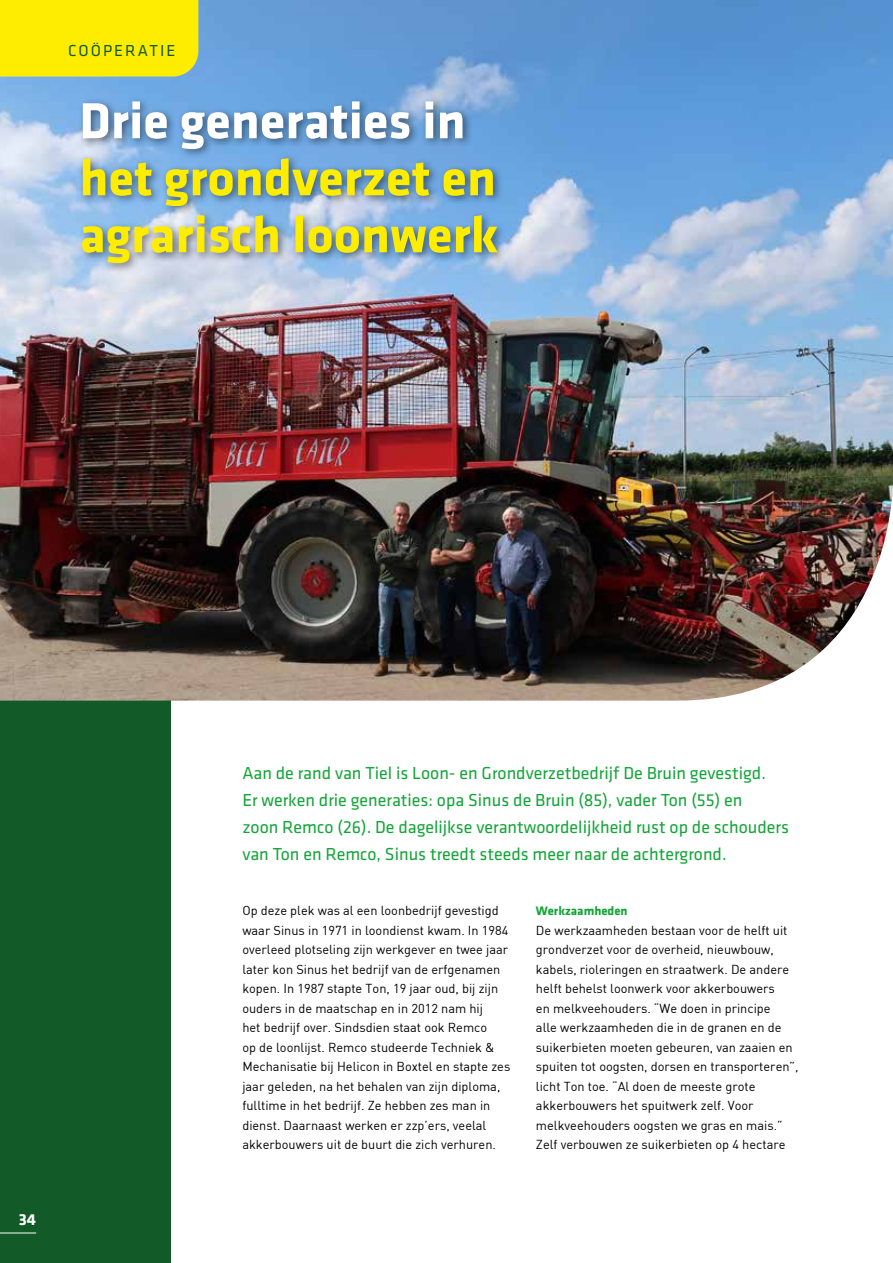
<style>
.page{position:relative;width:893px;height:1263px;background:#fff}
.page>*{position:absolute;margin:0;border:0;box-sizing:border-box;transform-origin:0 0}
.t1{font:700 52.5px/57px "Klavika Basic";color:#ffed00}
.t2{font:700 52.5px "Klavika Basic";color:#fff}
.t3{font:18px/27px "Klavika Basic";color:#13a538}
.t4{font:16.5px "Klavika Basic";letter-spacing:.125em;color:#125a28}
.t5{font:700 16.5px "Klavika Basic";color:#fff}
.t6{font:12.75px/19.5px "DIN";color:#000}
.t7{font:700 12.75px "Klavika Basic";color:#13a538}
</style>
<div class="page">
<div style="left:0;top:631px;width:170px;height:632px;background:#125a28"></div>
<img style="left:0;top:0;width:893px;height:701px">
<div style="left:77px;top:97px;width:431px;height:177px;background:#000;opacity:.5"></div>
<hr style="left:0;top:1232px;width:36px;height:1px;background:#fff">
<div style="left:0;top:0;width:198px;height:77px;background:#ffed00"></div>
<p class="t4" style="left:68px;top:40px;width:109px">COÖPERATIE</p>
<h1 class="t2" style="left:79px;top:83px;width:388px">Drie generaties in</h1>
<h1 class="t1" style="left:79px;top:147px;width:420px">het grondverzet en agrarisch loonwerk</h1>
<p class="t5" style="left:19px;top:1207px;width:19px">34</p>
<p class="t3" style="left:242px;top:759px;width:548px">Aan de rand van Tiel is Loon- en Grondverzetbedrijf De Bruin gevestigd.<br>Er werken drie generaties: opa Sinus de Bruin (85), vader Ton (55) en<br>zoon Remco (26). De dagelijkse verantwoordelijkheid rust op de schouders van Ton en Remco, Sinus treedt steeds meer naar de achtergrond.</p>
<p class="t6" style="left:242px;top:900px;width:269px">Op deze plek was al een loonbedrijf gevestigd waar Sinus in 1971 in loondienst kwam. In 1984 overleed plotseling zijn werkgever en twee jaar later kon Sinus het bedrijf van de erfgenamen kopen. In 1987 stapte Ton, 19 jaar oud, bij zijn ouders in de maatschap en in 2012 nam hij<br>het bedrijf over. Sindsdien staat ook Remco<br>op de loonlijst. Remco studeerde Techniek &amp; Mechanisatie bij Helicon in Boxtel en stapte zes jaar geleden, na het behalen van zijn diploma, fulltime in het bedrijf. Ze hebben zes man in dienst. Daarnaast werken er zzp’ers, veelal akkerbouwers uit de buurt die zich verhuren.</p>
<p class="t7" style="left:536px;top:902px;width:93px">Werkzaamheden</p>
<p class="t6" style="left:536px;top:920px;width:264px">De werkzaamheden bestaan voor de helft uit grondverzet voor de overheid, nieuwbouw, kabels, rioleringen en straatwerk. De andere helft behelst loonwerk voor akkerbouwers<br>en melkveehouders. “We doen in principe<br>alle werkzaamheden die in de granen en de suikerbieten moeten gebeuren, van zaaien en spuiten tot oogsten, dorsen en transporteren”, licht Ton toe. “Al doen de meeste grote akkerbouwers het spuitwerk zelf. Voor melkveehouders oogsten we gras en mais.” Zelf verbouwen ze suikerbieten op 4 hectare</p>
</div>
